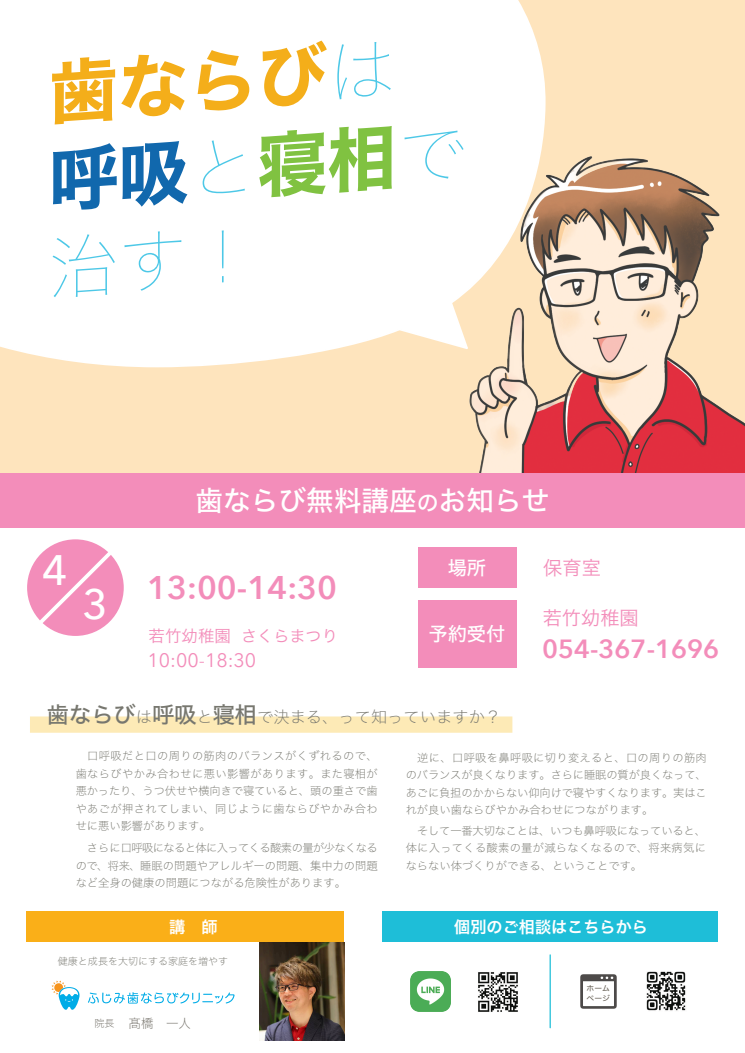
<style>
.page{position:relative;width:745px;height:1053px;background:#fff}
.page>*{position:absolute;margin:0;border:0;box-sizing:border-box;transform-origin:0 0}
.t1{font:69.4px/87.5px "Hiragino Sans W7";color:#f4ae1a}
.t2{font:500 42.48px "Avenir Next";color:#fff}
.t3{font:600 32.72px "Avenir Next";color:#f38dba}
.t4{font:27.6px "Hiragino Sans W5";color:#fff}
.t5{font:600 26.24px "Avenir Next";color:#f38dba}
.t6{font:19.52px "Avenir Next";color:#f38dba}
.t7{font:19.2px "Hiragino Sans W3";color:#f38dba}
.t8{font:19.2px "Hiragino Sans W5";color:#fff}
.t9{font:16.44px "Hiragino Sans W3";color:#f38dba}
.t10{font:16.24px "Hiragino Sans W1";color:#77776f}
.t11{font:16.12px "Hiragino Sans W6";color:#fff}
.t12{font:16.12px "Hiragino Sans W3";color:#f38dba}
.t13{font:12.48px "Hiragino Sans W1";color:#6f6c64}
.t14{font:11.24px/17.5px "Hiragino Sans W1";color:#76766e;text-align:justify}
.t15{font:10px "Hiragino Sans W1";color:#77776f}
.t16{font:7.36px/9.8px "Hiragino Sans W4";color:#5d564b;scale:1.05 1}
.s1{font-family:"Hiragino Sans W0";color:#4dc8e7}
.s2{color:#1168ad}
.s3{color:#80c241}
.s4{font-size:22px}
.s5{font-family:"Hiragino Sans W5";font-size:22.2px}
.s6{font-size:10px}
</style>
<div class="page">
<div style="left:0;top:0;width:744px;height:473px;background:#fee4bd"></div>
<div style="left:0;top:0;width:546px;height:368px;background:#fff"></div>
<img style="left:469px;top:157px;width:275px;height:316px">
<svg style="left:52px;top:980px;width:28px;height:29px"></svg>
<svg style="left:88px;top:992px;width:146px;height:11px"></svg>
<img style="left:259px;top:941px;width:85px;height:99px">
<div style="left:27px;top:911px;width:317px;height:30px;background:#faaf18"></div>
<div style="left:0;top:473px;width:744px;height:54px;background:#f38dba"></div>
<div style="left:382px;top:911px;width:335px;height:30px;background:#1ebed8"></div>
<hr style="left:549px;top:954px;width:1px;height:73px;background:#1ebed8">
<img style="left:410px;top:971px;width:40px;height:39px">
<img style="left:478px;top:972px;width:40px;height:40px">
<img style="left:580px;top:974px;width:36px;height:34px">
<div style="left:583px;top:987px;width:29px;height:11px;background:#fff"></div>
<img style="left:646px;top:971px;width:40px;height:40px">
<div style="left:417px;top:547px;width:99px;height:40px;background:#f38dba"></div>
<div style="left:417px;top:599px;width:99px;height:68px;background:#f38dba"></div>
<div style="left:27px;top:539px;width:97px;height:97px;background:#f38dba;border-radius:50%"></div>
<svg style="left:35px;top:548px;width:80px;height:79px"></svg>
<div style="left:38px;top:716px;width:466px;height:16px;background:#fdeab6"></div>
<div style="left:52px;top:229px;width:171px;height:69px;background:#fff"></div>
<h1 class="t1" style="left:38px;top:49px;width:420px;rotate:-4deg">歯ならび<span class="s1">は</span><span class="s2">呼吸</span><span class="s1">と</span><span class="s3">寝相</span><span class="s1">で</span></h1>
<h2 class="t2" style="left:42px;top:542px;width:27px">4</h2>
<h2 class="t2" style="left:82px;top:576px;width:27px">3</h2>
<h3 class="t4" style="left:195px;top:487px;width:355px">歯ならび無料講座<span class="s4">の</span>お知らせ</h3>
<h3 class="t3" style="left:147px;top:566px;width:191px">13:00-14:30</h3>
<h3 class="t9" style="left:148px;top:627px;width:84px">若竹幼稚園</h3>
<h3 class="t12" style="left:241px;top:627px;width:98px">さくらまつり</h3>
<h3 class="t6" style="left:147px;top:647px;width:110px">10:00-18:30</h3>
<h3 class="t8" style="left:447px;top:558px;width:40px">場所</h3>
<h3 class="t8" style="left:428px;top:624px;width:78px">予約受付</h3>
<h3 class="t7" style="left:543px;top:558px;width:59px">保育室</h3>
<h3 class="t7" style="left:542px;top:608px;width:97px">若竹幼稚園</h3>
<h3 class="t5" style="left:541px;top:631px;width:178px">054-367-1696</h3>
<h3 class="t10" style="left:47px;top:708px;width:455px"><span class="s5">歯ならび</span>は<span class="s5">呼吸</span>と<span class="s5">寝相</span>で決まる、って知っていますか？</h3>
<p class="t14" style="left:76px;top:747px;width:303px;text-indent:12px">口呼吸だと口の周りの筋肉のバランスがくずれるので、歯ならびやかみ合わせに悪い影響があります。また寝相が悪かったり、うつ伏せや横向きで寝ていると、頭の重さで歯やあごが押されてしまい、同じように歯ならびやかみ合わせに悪い影響があります。</p>
<p class="t14" style="left:405px;top:748px;width:302px;text-indent:12px">逆に、口呼吸を鼻呼吸に切り変えると、口の周りの筋肉のバランスが良くなります。さらに睡眠の質が良くなって、あごに負担のかからない仰向けで寝やすくなります。実はこれが良い歯ならびやかみ合わせにつながります。</p>
<p class="t14" style="left:405px;top:821px;width:301px;text-indent:11px">そして一番大切なことは、いつも鼻呼吸になっていると、体に入ってくる酸素の量が減らなくなるので、将来病気にならない体づくりができる、ということです。</p>
<p class="t14" style="left:76px;top:839px;width:303px;text-indent:11px">さらに口呼吸になると体に入ってくる酸素の量が少なくなるので、将来、睡眠の問題やアレルギーの問題、集中力の問題など全身の健康の問題につながる危険性があります。</p>
<h3 class="t11" style="left:169px;top:918px;width:50px">講 師</h3>
<h3 class="t11" style="left:454px;top:918px;width:195px">個別のご相談はこちらから</h3>
<p class="t15" style="left:58px;top:955px;width:171px">健康と成長を大切にする家庭を増やす</p>
<p class="t13" style="left:94px;top:1016px;width:98px"><span class="s6">院長</span> 髙橋 一人</p>
<p class="t16" style="left:586px;top:983px;width:24px">ホームページ</p>
</div>
